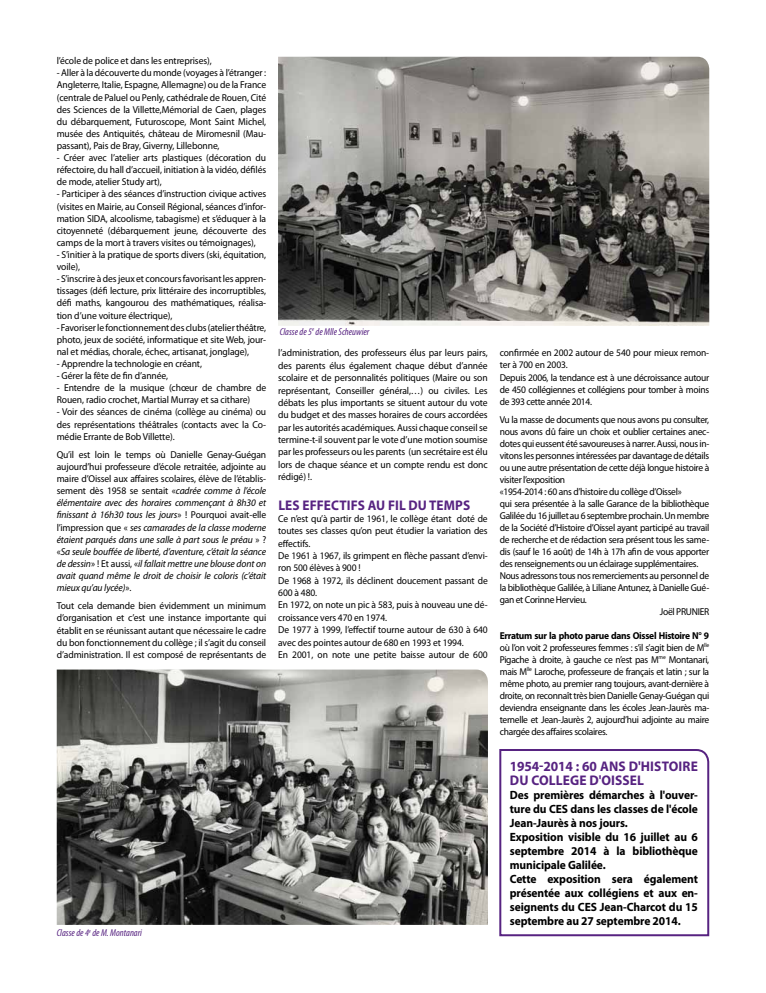
<style>
.page{position:relative;width:766px;height:993px;background:#fff}
.page>*{position:absolute;margin:0;border:0;box-sizing:border-box;transform-origin:0 0}
.t1{font:700 14px/14px "Myriad Pro";letter-spacing:.01em;color:#572381;scale:.96 1}
.t2{font:700 14px "Myriad Pro";letter-spacing:.01em;color:#572381;scale:.95 1}
.t3{font:700 12px/14px "Myriad Pro";letter-spacing:-.01em;color:#000;scale:.96 1}
.t4{font:10px/12.1px "Myriad Pro";letter-spacing:-.015em;color:#000;text-align:justify;scale:.96 1}
.t5{font:10px/12px "Myriad Pro";letter-spacing:-.015em;color:#000;scale:.95 1}
.t6{font:italic 10px/12.1px "Myriad Pro";letter-spacing:-.01em;color:#000;text-align:justify;scale:.96 1}
.t7{font:italic condensed 10px "Myriad Pro";color:#572381}
.s1{font-style:normal}
.s2{font-weight:700}
</style>
<div class="page">
<img style="left:57px;top:669px;width:431px;height:255px">
<img style="left:278px;top:57px;width:431px;height:269px">
<svg style="left:499px;top:749px;width:211px;height:187px"></svg>
<p class="t4" style="left:57px;top:55px;width:163px">l’école de police et dans les entreprises),</p>
<p class="t4" style="left:57px;top:67px;width:220px">- Aller à la découverte du monde (voyages à l’étranger :<br>Angleterre, Italie, Espagne, Allemagne) ou de la France (centrale de Paluel ou Penly, cathédrale de Rouen, Cité des Sciences de la Villette,Mémorial de Caen, plages du débarquement, Futuroscope, Mont Saint Michel, musée des Antiquités, château de Miromesnil (Mau&shy;passant), Pais de Bray, Giverny, Lillebonne,</p>
<p class="t4" style="left:57px;top:151px;width:220px">- Créer avec l’atelier arts plastiques (décoration du réfectoire, du hall d’accueil, initiation à la vidéo, défilés de mode, atelier Study art),</p>
<p class="t4" style="left:57px;top:188px;width:220px">- Participer à des séances d’instruction civique actives (visites en Mairie, au Conseil Régional, séances d’infor&shy;mation SIDA, alcoolisme, tabagisme) et s’éduquer à la citoyenneté (débarquement jeune, découverte des camps de la mort à travers visites ou témoignages),</p>
<p class="t4" style="left:57px;top:248px;width:220px">- S’initier à la pratique de sports divers (ski, équitation, voile),</p>
<p class="t4" style="left:57px;top:272px;width:220px">- S’inscrire à des jeux et concours favorisant les appren&shy;tissages (défi lecture, prix littéraire des incorruptibles, défi maths, kangourou des mathématiques, réalisa&shy;tion d’une voiture électrique),</p>
<p class="t4" style="left:57px;top:321px;width:220px">- Favoriser le fonctionnement des clubs (atelier théâtre, photo, jeux de société, informatique et site Web, jour&shy;nal et médias, chorale, échec, artisanat, jonglage),</p>
<p class="t4" style="left:57px;top:357px;width:153px">- Apprendre la technologie en créant,</p>
<p class="t4" style="left:57px;top:369px;width:118px">- Gérer la fête de fin d’année,</p>
<p class="t4" style="left:57px;top:381px;width:220px">- Entendre de la musique (chœur de chambre de<br>Rouen, radio crochet, Martial Murray et sa cithare)</p>
<p class="t4" style="left:57px;top:406px;width:220px">- Voir des séances de cinéma (collège au cinéma) ou des représentations théâtrales (contacts avec la Co&shy;médie Errante de Bob Villette).</p>
<p class="t6" style="left:57px;top:448px;width:220px"><span class="s1">Qu’il est loin le temps où Danielle Genay-Guégan aujourd’hui professeure d’école retraitée, adjointe au maire d’Oissel aux affaires scolaires, élève de l’établis&shy;sement dès 1958 se sentait «</span>cadrée comme à l’école élémentaire avec des horaires commençant à 8h30 et finissant à 16h30 tous les jours<span class="s1">» ! Pourquoi avait-elle l’impression que «</span> ses camarades de la classe moderne étaient parqués dans une salle à part sous le préau <span class="s1">» ? «</span>Sa seule bouffée de liberté, d’aventure, c’était la séance de dessin<span class="s1">» ! Et aussi, «</span>il fallait mettre une blouse dont on avait quand même le droit de choisir le coloris (c’était mieux qu’au lycée)<span class="s1">».</span></p>
<p class="t4" style="left:57px;top:599px;width:220px">Tout cela demande bien évidemment un minimum d’organisation et c’est une instance importante qui établit en se réunissant autant que nécessaire le cadre du bon fonctionnement du collège ; il s’agit du conseil d’administration. Il est composé de représentants de</p>
<p class="t7" style="left:280px;top:325px;width:91px">Classe de 5<sup>e</sup> de Mlle Scheuwier</p>
<p class="t4" style="left:278px;top:346px;width:220px;line-height:12.4px">l’administration, des professeurs élus par leurs pairs, des parents élus également chaque début d’année scolaire et de personnalités politiques (Maire ou son représentant, Conseiller général,…) ou civiles. Les débats les plus importants se situent autour du vote du budget et des masses horaires de cours accordées par les autorités académiques. Aussi chaque conseil se termine-t-il souvent par le vote d’une motion soumise par les professeurs ou les parents (un secrétaire est élu lors de chaque séance et un compte rendu est donc rédigé) !.</p>
<h1 class="t2" style="left:278px;top:495px;width:203px">Les effectifs au fil du temps</h1>
<p class="t5" style="left:278px;top:512px;width:222px;line-height:12.4px">Ce n’est qu’à partir de 1961, le collège étant doté de toutes ses classes qu’on peut étudier la variation des effectifs.<br>De 1961 à 1967, ils grimpent en flèche passant d’envi&shy;ron 500 élèves à 900 !<br>De 1968 à 1972, ils déclinent doucement passant de 600 à 480.<br>En 1972, on note un pic à 583, puis à nouveau une dé&shy;croissance vers 470 en 1974.<br>De 1977 à 1999, l’effectif tourne autour de 630 à 640 avec des pointes autour de 680 en 1993 et 1994.<br>En 2001, on note une petite baisse autour de 600</p>
<p class="t7" style="left:57px;top:926px;width:87px">Classe de 4<sup>e</sup> de M. Montanari</p>
<p class="t5" style="left:499px;top:347px;width:222px">confirmée en 2002 autour de 540 pour mieux remon&shy;ter à 700 en 2003.<br>Depuis 2006, la tendance est à une décroissance autour de 450 collégiennes et collégiens pour tomber à moins de 393 cette année 2014.</p>
<p class="t5" style="left:499px;top:413px;width:222px">Vu la masse de documents que nous avons pu consulter,</p>
<p class="t5" style="left:499px;top:425px;width:222px">nous avons dû faire un choix et oublier certaines anec-</p>
<p class="t5" style="left:499px;top:437px;width:222px">dotes qui eussent été savoureuses à narrer. Aussi, nous in-</p>
<p class="t5" style="left:499px;top:449px;width:222px">vitons les personnes intéressées par davantage de détails</p>
<p class="t5" style="left:499px;top:461px;width:222px">ou une autre présentation de cette déjà longue histoire à</p>
<p class="t5" style="left:499px;top:473px;width:70px">visiter l’exposition</p>
<p class="t5" style="left:499px;top:485px;width:193px">«1954-2014 : 60 ans d’histoire du collège d’Oissel»</p>
<p class="t5" style="left:499px;top:497px;width:222px">qui sera présentée à la salle Garance de la bibliothèque</p>
<p class="t5" style="left:499px;top:509px;width:222px">Galilée du 16 juillet au 6 septembre prochain. Un membre</p>
<p class="t5" style="left:499px;top:521px;width:222px">de la Société d’Histoire d’Oissel ayant participé au travail</p>
<p class="t5" style="left:499px;top:533px;width:222px">de recherche et de rédaction sera présent tous les same-</p>
<p class="t5" style="left:499px;top:545px;width:222px">dis (sauf le 16 août) de 14h à 17h afin de vous apporter</p>
<p class="t5" style="left:499px;top:557px;width:210px">des renseignements ou un éclairage supplémentaires.</p>
<p class="t5" style="left:499px;top:569px;width:222px">Nous adressons tous nos remerciements au personnel de</p>
<p class="t5" style="left:499px;top:581px;width:222px">la bibliothèque Galilée, à Liliane Antunez, à Danielle Gué-</p>
<p class="t5" style="left:499px;top:593px;width:93px">gan et Corinne Hervieu.</p>
<p class="t5" style="left:659px;top:605px;width:53px">Joël PRUNIER</p>
<p class="t5" style="left:499px;top:629px;width:222px;text-align:justify"><span class="s2">Erratum sur la photo parue dans Oissel Histoire N° 9 </span>où l’on voit 2 professeures femmes : s’il s’agit bien de M<sup>lle </sup>Pigache à droite, à gauche ce n’est pas M<sup>me</sup> Montanari, mais M<sup>lle</sup> Laroche, professeure de français et latin ; sur la même photo, au premier rang toujours, avant-dernière à droite, on reconnaît très bien Danielle Genay-Guégan qui deviendra enseignante dans les écoles Jean-Jaurès ma&shy;ternelle et Jean-Jaurès 2, aujourd’hui adjointe au maire chargée des affaires scolaires.</p>
<h1 class="t1" style="left:509px;top:758px;width:197px">1954-2014 : 60 ans d'histoire du college d'Oissel</h1>
<p class="t3" style="left:509px;top:787px;width:197px">Des premières démarches à l'ouver&shy;ture du CES</p>
<p class="t3" style="left:509px;top:801px;width:197px;text-indent:61px">dans les classes de l'école<br>Jean-Jaurès à nos jours.<br>Exposition visible du 16 juillet au 6 septembre 2014 à la bibliothèque municipale Galilée.<br>Cette exposition sera également présentée aux collégiens et aux en&shy;seignents du CES</p>
<p class="t3" style="left:509px;top:899px;width:197px;text-indent:90px">Jean-Charcot du 15 septembre au 27 septembre 2014.</p>
</div>
